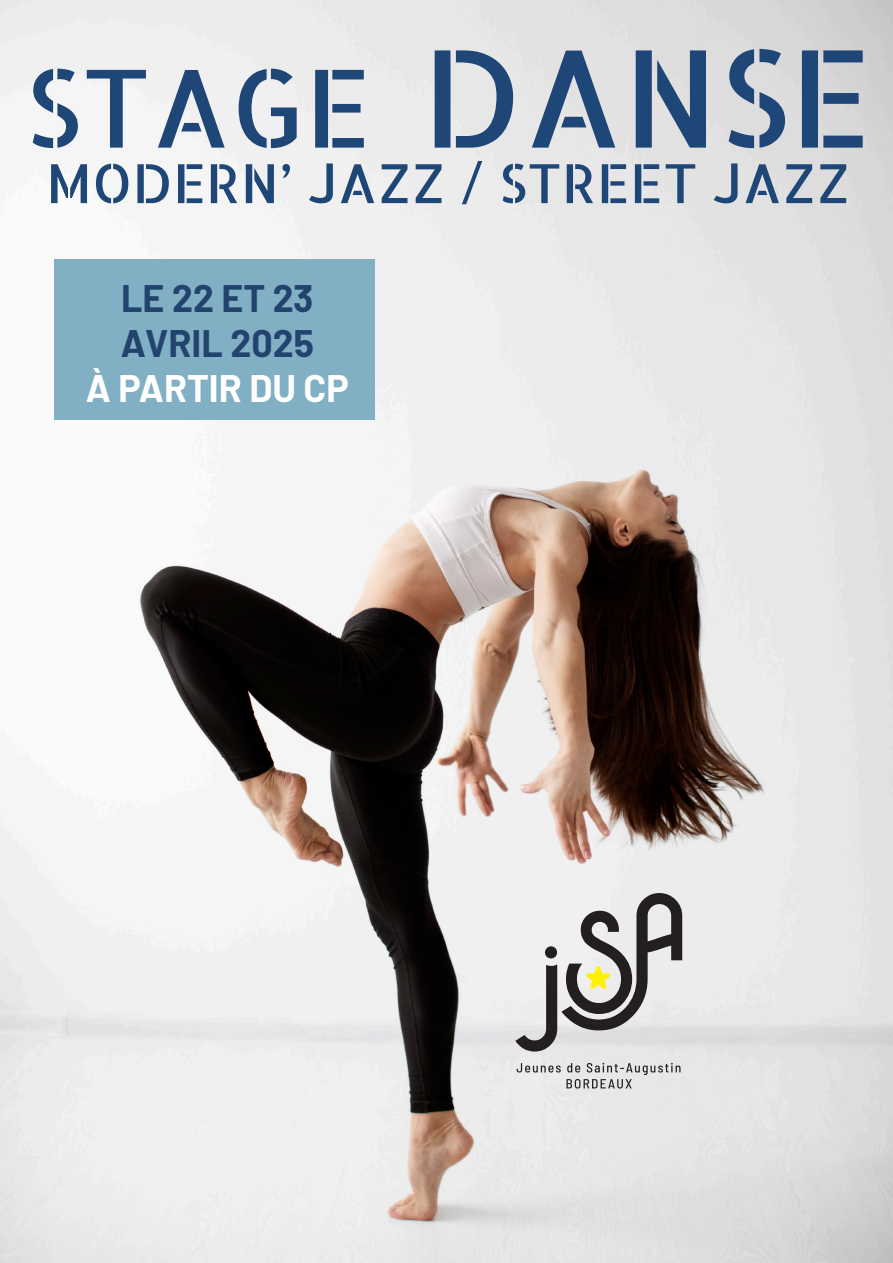
<style>
.page{position:relative;width:893px;height:1263px;background:#fff}
.page>*{position:absolute;margin:0;border:0;box-sizing:border-box;transform-origin:0 0}
.t1{font:108px "Allerta Stencil";color:#1e4677}
.t2{font:54px "Allerta Stencil";color:#1e4677}
.t3{font:700 37.5px "Barlow";color:#22436e}
.t4{font:700 37.5px "Barlow";color:#fff}
.s1{font-size:135px}
</style>
<div class="page">
<img style="left:0;top:0;width:893px;height:1263px">
<div style="left:54px;top:260px;width:320px;height:160px;background:#81b0c4"></div>
<svg style="left:517px;top:1063px;width:163px;height:25px"></svg>
<svg style="left:515px;top:893px;width:167px;height:158px"></svg>
<p class="t1" style="left:24px;top:36px;width:849px">STAGE <span class="s1">DANSE</span></p>
<p class="t2" style="left:46px;top:147px;width:805px">MODERN’ JAZZ / STREET JAZZ</p>
<p class="t3" style="left:121px;top:270px;width:194px">LE 22 ET 23</p>
<p class="t3" style="left:121px;top:315px;width:195px">AVRIL 2025</p>
<p class="t4" style="left:86px;top:360px;width:264px">À PARTIR DU CP</p>
</div>
